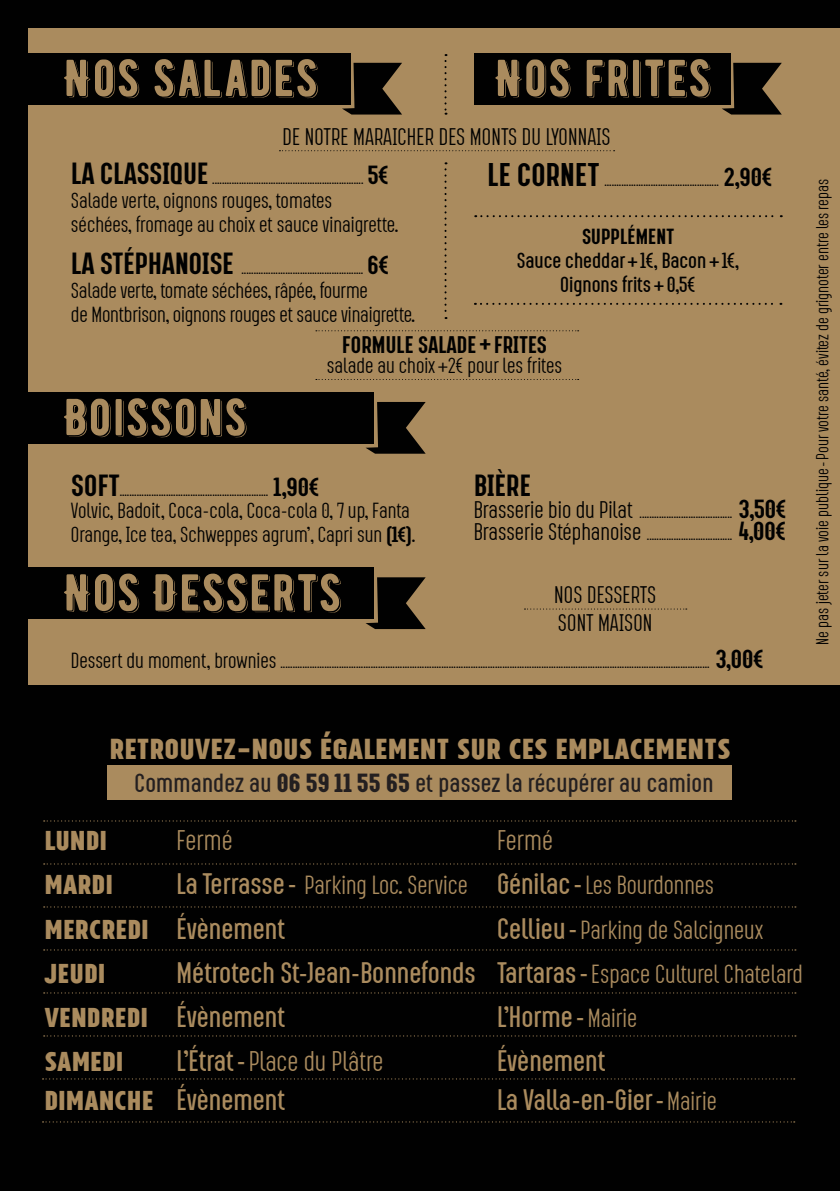
<style>
.page{position:relative;width:840px;height:1191px;background:#fff}
.page>*{position:absolute;margin:0;border:0;box-sizing:border-box;transform-origin:0 0}
.t1{font:52px "BERNIERSHADE";color:#aa8b5e}
.t2{font:36px "Tolyer Boldno.2";color:#aa8b5e}
.t3{font:34px "Tolyer Boldno.2";color:#aa8b5e}
.t4{font:700 condensed 28px "Augmento";letter-spacing:.01em;color:#010101}
.t5{font:500 condensed 27.2px/44.2px "Augmento";color:#aa8b5e}
.t6{font:condensed 26px "Augmento";color:#aa8b5e}
.t7{font:condensed 24px "Augmento";color:#aa8b5e}
.t8{font:500 condensed 24px "Augmento";letter-spacing:.01em;color:#231f20}
.t9{font:condensed 22px/27.2px "Augmento";letter-spacing:.01em;color:#010101}
.t10{font:700 condensed 22px "Augmento";letter-spacing:.01em;color:#010101}
.t11{font:condensed 20px/24px "Augmento";letter-spacing:-.005em;color:#010101}
.t12{font:500 condensed 20px/24px "Augmento";color:#010101;text-align:center}
.t13{font:700 condensed 20px "Augmento";letter-spacing:.01em;color:#010101}
.t14{font:condensed 16px "Augmento";color:#010101}
.t15{font:300 expanded 14px/22px "Augmento";color:#010101}
.s1{font-weight:700;font-stretch:condensed;font-size:28px}
.s2{font-weight:700;font-stretch:condensed;font-size:24px}
.s3{font-weight:700;font-stretch:condensed;font-size:30px}
.s4{font-weight:700}
.s5{font-weight:400;font-stretch:condensed;font-size:22px}
.s6{font-weight:400;font-stretch:condensed;font-size:20px}
.s7{font-weight:900}
.s8{font-weight:500;font-size:27.2px}
.s9{font-family:"Tolyer Boldno.2";font-weight:400;font-stretch:normal;font-size:34px}
.s10{font-weight:400;font-size:24px}
</style>
<div class="page">
<div style="left:0;top:0;width:839px;height:1191px;background:#010101"></div>
<div style="left:28px;top:28px;width:811px;height:1134px;background:#aa8b5e"></div>
<div style="left:13px;top:685px;width:826px;height:506px;background:#010101"></div>
<div style="left:14px;top:567px;width:360px;height:52px;background:#010101"></div>
<svg style="left:365px;top:577px;width:60px;height:52px"></svg>
<div style="left:14px;top:392px;width:360px;height:52px;background:#010101"></div>
<svg style="left:365px;top:402px;width:60px;height:52px"></svg>
<svg style="left:524px;top:608px;width:162px;height:1px"></svg>
<div style="left:0;top:53px;width:350px;height:52px;background:#010101"></div>
<svg style="left:342px;top:63px;width:60px;height:52px"></svg>
<div style="left:473px;top:53px;width:257px;height:52px;background:#010101"></div>
<svg style="left:722px;top:63px;width:59px;height:52px"></svg>
<svg style="left:475px;top:215px;width:306px;height:2px"></svg>
<svg style="left:474px;top:303px;width:307px;height:2px"></svg>
<svg style="left:444px;top:54px;width:2px;height:61px"></svg>
<svg style="left:279px;top:150px;width:335px;height:1px"></svg>
<svg style="left:444px;top:162px;width:2px;height:157px"></svg>
<svg style="left:316px;top:330px;width:262px;height:1px"></svg>
<svg style="left:316px;top:379px;width:262px;height:1px"></svg>
<div style="left:108px;top:765px;width:623px;height:34px;background:#aa8b5e"></div>
<svg style="left:44px;top:863px;width:751px;height:1px"></svg>
<svg style="left:44px;top:820px;width:751px;height:1px"></svg>
<svg style="left:44px;top:949px;width:751px;height:1px"></svg>
<svg style="left:44px;top:1035px;width:751px;height:1px"></svg>
<svg style="left:44px;top:906px;width:751px;height:1px"></svg>
<svg style="left:44px;top:992px;width:751px;height:1px"></svg>
<svg style="left:43px;top:1078px;width:751px;height:1px"></svg>
<svg style="left:43px;top:1121px;width:751px;height:1px"></svg>
<h1 class="t1" style="left:64px;top:35px;width:257px">NOS SALADES</h1>
<h1 class="t1" style="left:495px;top:35px;width:218px">NOS FRITES</h1>
<h3 class="t9" style="left:282px;top:123px;width:329px">DE NOTRE MARAICHER DES MONTS DU LYONNAIS</h3>
<p class="t15" style="left:71px;top:168px;width:319px"><span class="s1">LA CLASSIQUE</span> .............................................................. <span class="s2">5€</span></p>
<p class="t15" style="left:487px;top:169px;width:286px"><span class="s3">LE CORNET</span> ............................................... <span class="s2">2,90€</span></p>
<h3 class="t11" style="left:71px;top:189px;width:329px">Salade verte, oignons rouges, tomates<br>séchées, fromage au choix et sauce vinaigrette.</h3>
<p class="t15" style="left:71px;top:258px;width:319px"><span class="s1">LA STÉPHANOISE</span> .................................................. <span class="s2">6€</span></p>
<h3 class="t11" style="left:71px;top:278px;width:345px">Salade verte, tomate séchées, râpée, fourme<br>de Montbrison, oignons rouges et sauce vinaigrette.</h3>
<h3 class="t13" style="left:581px;top:224px;width:93px">SUPPLÉMENT</h3>
<h3 class="t12" style="left:516px;top:248px;width:224px">Sauce cheddar + 1€, Bacon + 1€,<br>Oignons frits + 0,5€</h3>
<h3 class="t10" style="left:342px;top:331px;width:206px">FORMULE SALADE + FRITES</h3>
<h3 class="t11" style="left:327px;top:353px;width:236px">salade au choix +2€ pour les frites</h3>
<h1 class="t1" style="left:64px;top:374px;width:186px">BOISSONS</h1>
<p class="t15" style="left:71px;top:479px;width:249px"><span class="s1">SOFT</span>............................................................. <span class="s2">1,90€</span></p>
<h3 class="t11" style="left:71px;top:498px;width:345px">Volvic, Badoit, Coca-cola, Coca-cola 0, 7 up, Fanta<br>Orange, Ice tea, Schweppes agrum’, Capri sun <span class="s4">(1€)</span>.</h3>
<h1 class="t1" style="left:64px;top:549px;width:280px">NOS DESSERTS</h1>
<h3 class="t4" style="left:474px;top:468px;width:58px">BIÈRE</h3>
<p class="t15" style="left:473px;top:501px;width:313px"><span class="s5">Brasserie bio du Pilat</span> ...................................... <span class="s2">3,50€<br></span><span class="s5">Brasserie Stéphanoise</span> ................................... <span class="s2">4,00€</span></p>
<h3 class="t9" style="left:554px;top:582px;width:103px">NOS DESSERTS<br>SONT MAISON</h3>
<p class="t15" style="left:71px;top:651px;width:693px"><span class="s6">Dessert du moment, brownies</span> ................................................................................................................................................................................ <span class="s2">3,00€</span></p>
<p class="t14" style="left:812px;top:645px;width:468px;rotate:-90deg">Ne pas jeter sur la voie publique - Pour votre santé, évitez de grignoter entre les repas</p>
<h2 class="t2" style="left:109px;top:728px;width:622px">RetRouvez-nous également sur ces emplacements</h2>
<h3 class="t8" style="left:134px;top:769px;width:580px">Commandez au <span class="s7">06 59 11 55 65</span> et passez la récupérer au camion</h3>
<h3 class="t3" style="left:44px;top:820px;width:64px">LUNDI</h3>
<h3 class="t6" style="left:176px;top:825px;width:58px">Fermé</h3>
<h3 class="t6" style="left:496px;top:825px;width:58px">Fermé</h3>
<h3 class="t3" style="left:44px;top:864px;width:70px">MARDI</h3>
<h3 class="t7" style="left:176px;top:871px;width:539px"><span class="s8">La Terrasse -</span> Parking Loc. Service <span class="s8">Génilac -</span> Les Bourdonnes</h3>
<h3 class="t5" style="left:44px;top:906px;width:242px"><span class="s9">MERCREDI</span> Évènement</h3>
<h3 class="t7" style="left:496px;top:915px;width:268px"><span class="s8">Cellieu -</span> Parking de Salcigneux</h3>
<h3 class="t3" style="left:44px;top:953px;width:62px">JEUDI</h3>
<h3 class="t5" style="left:44px;top:950px;width:759px;text-indent:132px">Métrotech St-Jean-Bonnefonds Tartaras - <span class="s10">Espace Culturel Chatelard<br></span><span class="s9">VENDREDI</span> Évènement</h3>
<h3 class="t5" style="left:496px;top:994px;width:142px">L’Horme - <span class="s10">Mairie</span></h3>
<h3 class="t3" style="left:44px;top:1041px;width:80px">SAMEDI</h3>
<h3 class="t6" style="left:176px;top:1046px;width:208px"><span class="s8">L’Étrat -</span> Place du Plâtre</h3>
<h3 class="t5" style="left:496px;top:1039px;width:110px">Évènement</h3>
<h3 class="t5" style="left:44px;top:1077px;width:242px"><span class="s9">DIMANCHE</span> Évènement</h3>
<h3 class="t5" style="left:496px;top:1077px;width:221px">La Valla-en-Gier - <span class="s10">Mairie</span></h3>
</div>
